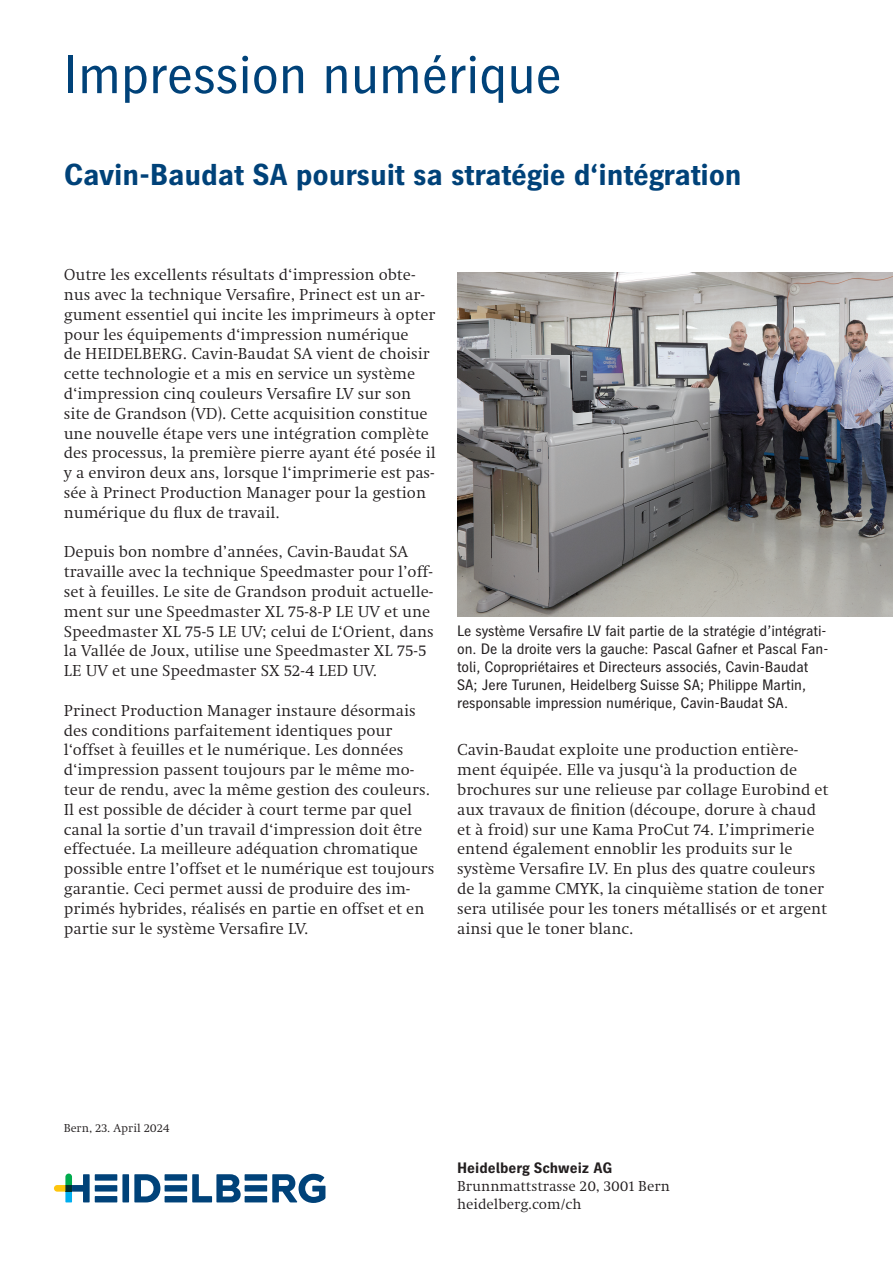
<style>
.page{position:relative;width:893px;height:1263px;background:#fff}
.page>*{position:absolute;margin:0;border:0;box-sizing:border-box;transform-origin:0 0}
.t1{font:54px "Heidelberg Gothic Ml";color:#004279}
.t2{font:700 30px "Heidelberg Gothic Ml";letter-spacing:-.005em;color:#004279}
.t3{font:16.5px/19.8px "Heidelberg Antiqua ML";color:#231f20}
.t4{font:15px/18px "Heidelberg Gothic Ml";letter-spacing:-.005em;color:#231f20}
.t5{font:15px/18px "Heidelberg Antiqua ML";color:#231f20}
.t6{font:700 15px "Heidelberg Gothic Ml";color:#231f20}
.t7{font:12px "Heidelberg Antiqua ML";color:#231f20}
</style>
<div class="page">
<svg style="left:134px;top:1174px;width:26px;height:28px"></svg>
<div style="left:122px;top:1174px;width:7px;height:28px;background:#004279"></div>
<div style="left:95px;top:1174px;width:22px;height:6px;background:#004279"></div>
<div style="left:95px;top:1185px;width:22px;height:6px;background:#004279"></div>
<div style="left:95px;top:1196px;width:22px;height:6px;background:#004279"></div>
<div style="left:165px;top:1174px;width:22px;height:6px;background:#004279"></div>
<div style="left:165px;top:1185px;width:22px;height:6px;background:#004279"></div>
<div style="left:165px;top:1196px;width:22px;height:6px;background:#004279"></div>
<svg style="left:192px;top:1174px;width:49px;height:28px"></svg>
<div style="left:245px;top:1174px;width:22px;height:6px;background:#004279"></div>
<div style="left:245px;top:1185px;width:22px;height:6px;background:#004279"></div>
<div style="left:245px;top:1196px;width:22px;height:6px;background:#004279"></div>
<svg style="left:272px;top:1174px;width:53px;height:29px"></svg>
<svg style="left:54px;top:1173px;width:36px;height:29px"></svg>
<img style="left:457px;top:272px;width:436px;height:345px">
<h1 class="t1" style="left:64px;top:44px;width:499px">Impression numérique</h1>
<h2 class="t2" style="left:64px;top:158px;width:679px">Cavin-Baudat SA poursuit sa stratégie d‘intégration</h2>
<p class="t3" style="left:64px;top:265px;width:373px">Outre les excellents résultats d‘impression obte&shy;nus avec la technique Versafire, Prinect est un ar&shy;gument essentiel qui incite les imprimeurs à opter pour les équipements d‘impression numérique<br>de HEIDELBERG. Cavin-Baudat SA vient de choisir cette technologie et a mis en service un système d‘impression cinq couleurs Versafire LV sur son site de Grandson (VD). Cette acquisition constitue une nouvelle étape vers une intégration complète des processus, la première pierre ayant été posée il y a environ deux ans, lorsque l‘imprimerie est pas&shy;sée à Prinect Production Manager pour la gestion numérique du flux de travail.</p>
<p class="t3" style="left:64px;top:542px;width:371px">Depuis bon nombre d’années, Cavin-Baudat SA travaille avec la technique Speedmaster pour l’off&shy;set à feuilles. Le site de Grandson produit actuelle&shy;ment sur une Speedmaster XL 75-8-P LE UV et une Speedmaster XL 75-5 LE UV; celui de L‘Orient, dans la Vallée de Joux, utilise une Speedmaster XL 75-5<br>LE UV et une Speedmaster SX 52-4 LED UV.</p>
<p class="t3" style="left:64px;top:701px;width:372px">Prinect Production Manager instaure désormais des conditions parfaitement identiques pour l‘offset à feuilles et le numérique. Les données d‘impression passent toujours par le même mo&shy;teur de rendu, avec la même gestion des couleurs.<br>Il est possible de décider à court terme par quel canal la sortie d’un travail d‘impression doit être effectuée. La meilleure adéquation chromatique possible entre l’offset et le numérique est toujours garantie. Ceci permet aussi de produire des im&shy;primés hybrides, réalisés en partie en offset et en partie sur le système Versafire LV.</p>
<p class="t4" style="left:457px;top:622px;width:373px">Le système Versafire LV fait partie de la stratégie d’intégrati&shy;on. De la droite vers la gauche: Pascal Gafner et Pascal Fan&shy;toli, Copropriétaires et Directeurs associés, Cavin-Baudat SA; Jere Turunen, Heidelberg Suisse SA; Philippe Martin, responsable impression numérique, Cavin-Baudat SA.</p>
<p class="t3" style="left:457px;top:740px;width:373px">Cavin-Baudat exploite une production entière&shy;ment équipée. Elle va jusqu‘à la production de brochures sur une relieuse par collage Eurobind et aux travaux de finition (découpe, dorure à chaud et à froid) sur une Kama ProCut 74. L’imprimerie entend également ennoblir les produits sur le système Versafire LV. En plus des quatre couleurs de la gamme CMYK, la cinquième station de toner sera utilisée pour les toners métallisés or et argent ainsi que le toner blanc.</p>
<p class="t7" style="left:64px;top:1121px;width:107px">Bern, 23. April 2024</p>
<p class="t6" style="left:457px;top:1159px;width:157px">Heidelberg Schweiz AG</p>
<p class="t5" style="left:457px;top:1177px;width:214px">Brunnmattstrasse 20, 3001 Bern heidelberg.com/ch</p>
</div>
